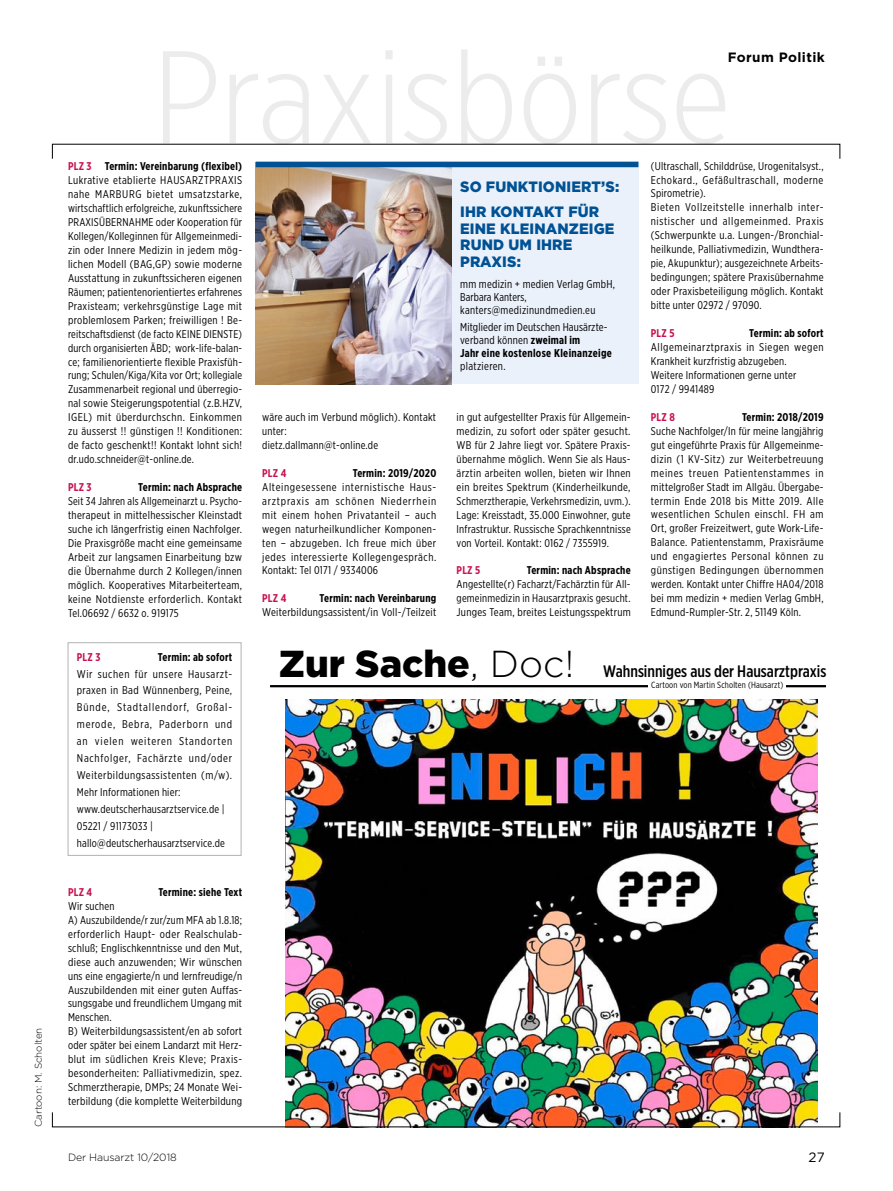
<style>
.page{position:relative;width:893px;height:1191px;background:#fff}
.page>*{position:absolute;margin:0;border:0;box-sizing:border-box;transform-origin:0 0}
.t1{font:900 37.5px "Gotham";color:#000}
.t2{font:500 16.5px "Gotham X Narrow";color:#000}
.t3{font:900 15px/16.5px "Gotham";letter-spacing:.01em;color:#005295;scale:.96 1}
.t4{font:700 13.5px "Gotham";letter-spacing:.03em;color:#000}
.t5{font:13.5px "Gotham";color:#000}
.t6{font:11.4px/12.9px "Gotham X Narrow";letter-spacing:.02em;color:#000}
.t7{font:11.25px/14px "Gotham X Narrow";letter-spacing:.025em;color:#000;text-align:justify}
.t8{font:11.25px/17px "Gotham X Narrow";letter-spacing:.045em;color:#000}
.t9{font:700 11.25px "Gotham X Narrow";letter-spacing:.02em;color:#000}
.t10{font:700 11.25px "Gotham X Narrow";letter-spacing:.02em;color:#c71252}
.t11{font:300 10.5px "Gotham";letter-spacing:-.01em;color:#000}
.t12{font:300 9.75px "Gotham";color:#000}
.t13{font:9px "Gotham X Narrow";letter-spacing:.02em;color:#000}
.s1{font-weight:700;color:#c71252}
.s2{font-weight:700}
.s3{font-weight:300}
</style>
<div class="page">
<img style="left:286px;top:699px;width:532px;height:426px">
<hr style="left:270px;top:685px;width:556px;height:2px;background:#000">
<div style="left:648px;top:680px;width:138px;height:11px;background:#fff"></div>
<div style="left:256px;top:162px;width:382px;height:222px;background:#ebf1fa"></div>
<img style="left:256px;top:167px;width:196px;height:218px">
<div style="left:256px;top:162px;width:382px;height:5px;background:#005295"></div>
<div style="left:68px;top:642px;width:173px;height:213px;border:1px solid #b1b2b3"></div>
<p class="t4" style="left:728px;top:48px;width:99px">Forum Politik</p>
<p class="t12" style="left:32px;top:1127px;width:101px;rotate:-90deg">Cartoon: M. Scholten</p>
<p class="t7" style="left:68px;top:159px;width:176px"><span class="s1">PLZ 3</span> <span class="s2">Termin: Vereinbarung (flexibel)<br></span>Lukrative etablierte HAUSARZTPRAXIS nahe MARBURG bietet umsatzstarke, wirtschaftlich erfolgreiche, zukunftssichere PRAXISÜBERNAHME oder Kooperation für Kollegen/Kolleginnen für Allgemeinmedi&shy;zin oder Innere Medizin in jedem mög&shy;lichen Modell (BAG,GP) sowie moderne Ausstattung in zukunftssicheren eigenen Räumen; patientenorientiertes erfahrenes Praxisteam; verkehrsgünstige Lage mit problemlosem Parken; freiwilligen ! Be&shy;reitschaftsdienst (de facto KEINE DIENSTE) durch organisierten ÄBD; work-life-balan&shy;ce; familienorientierte flexible Praxisfüh&shy;rung; Schulen/Kiga/Kita vor Ort; kollegiale Zusammenarbeit regional und überregio&shy;nal sowie Steigerungspotential (z.B.HZV, IGEL) mit überdurchschn. Einkommen zu äusserst !! günstigen !! Konditionen: de facto geschenkt!! Kontakt lohnt sich! dr.udo.schneider@t-online.de.</p>
<p class="t10" style="left:68px;top:480px;width:25px">PLZ 3</p>
<p class="t9" style="left:138px;top:480px;width:105px">Termin: nach Absprache</p>
<p class="t7" style="left:68px;top:494px;width:176px">Seit 34 Jahren als Allgemeinarzt u. Psycho&shy;therapeut in mittelhessischer Kleinstadt suche ich längerfristig einen Nachfolger.<br>Die Praxisgröße macht eine gemeinsame Arbeit zur langsamen Einarbeitung bzw die Übernahme durch 2 Kollegen/innen möglich. Kooperatives Mitarbeiterteam, keine Notdienste erforderlich. Kontakt Tel.06692 / 6632 o. 919175</p>
<p class="t10" style="left:77px;top:649px;width:25px">PLZ 3</p>
<p class="t9" style="left:158px;top:649px;width:76px">Termin: ab sofort</p>
<p class="t8" style="left:77px;top:665px;width:157px">Wir suchen für unsere Hausarzt&shy;praxen in Bad Wünnenberg, Peine,<br>Bünde, Stadtallendorf, Großal&shy;merode, Bebra, Paderborn und an vielen weiteren Standorten<br>Nachfolger, Fachärzte und/oder<br>Weiterbildungsassistenten (m/w).<br>Mehr Informationen hier: www.deutscherhausarztservice.de |<br>05221 / 91173033 | hallo@deutscherhausarztservice.de</p>
<p class="t10" style="left:68px;top:885px;width:26px">PLZ 4</p>
<p class="t9" style="left:158px;top:885px;width:85px">Termine: siehe Text</p>
<p class="t7" style="left:68px;top:898px;width:176px;text-align:left">Wir suchen<br>A) Auszubildende/r zur/zum MFA ab 1.8.18; erforderlich Haupt- oder Realschulab&shy;schluß; Englischkenntnisse und den Mut, diese auch anzuwenden; Wir wünschen uns eine engagierte/n und lernfreudige/n Auszubildenden mit einer guten Auffas&shy;sungsgabe und freundlichem Umgang mit Menschen.<br>B) Weiterbildungsassistent/en ab sofort oder später bei einem Landarzt mit Herz&shy;blut im südlichen Kreis Kleve; Praxis&shy;besonderheiten: Palliativmedizin, spez.<br>Schmerztherapie, DMPs; 24 Monate Wei&shy;terbildung (die komplette Weiterbildung</p>
<p class="t11" style="left:68px;top:1150px;width:110px">Der Hausarzt 10/2018</p>
<p class="t7" style="left:262px;top:410px;width:175px;text-align:left">wäre auch im Verbund möglich). Kontakt unter:<br>dietz.dallmann@t-online.de</p>
<p class="t10" style="left:262px;top:466px;width:26px">PLZ 4</p>
<p class="t9" style="left:353px;top:466px;width:85px">Termin: 2019/2020</p>
<p class="t7" style="left:262px;top:479px;width:176px">Alteingesessene internistische Haus&shy;arztpraxis am schönen Niederrhein mit einem hohen Privatanteil – auch wegen naturheilkundlicher Komponen&shy;ten – abzugeben. Ich freue mich über jedes interessierte Kollegengespräch.<br>Kontakt: Tel 0171 / 9334006</p>
<p class="t10" style="left:262px;top:591px;width:26px">PLZ 4</p>
<p class="t9" style="left:320px;top:591px;width:118px">Termin: nach Vereinbarung</p>
<p class="t7" style="left:262px;top:605px;width:176px">Weiterbildungsassistent/in Voll-/Teilzeit</p>
<h3 class="t3" style="left:460px;top:174px;width:167px;line-height:25px">SO FUNKTIONIERT’S:<br>IHR KONTAKT FÜR</h3>
<h3 class="t3" style="left:460px;top:220px;width:162px">EINE KLEINANZEIGE<br>RUND UM IHRE<br>PRAXIS:</h3>
<p class="t6" style="left:460px;top:277px;width:156px">mm medizin + medien Verlag GmbH,<br>Barbara Kanters, kanters@medizinundmedien.eu</p>
<p class="t6" style="left:460px;top:320px;width:153px">Mitglieder im Deutschen Hausärzte&shy;verband können <span class="s2">zweimal im<br>Jahr eine kostenlose Kleinanzeige</span></p>
<p class="t6" style="left:460px;top:359px;width:47px">platzieren.</p>
<p class="t7" style="left:457px;top:410px;width:176px">in gut aufgestellter Praxis für Allgemein&shy;medizin, zu sofort oder später gesucht.<br>WB für 2 Jahre liegt vor. Spätere Praxis&shy;übernahme möglich. Wenn Sie als Haus&shy;ärztin arbeiten wollen, bieten wir Ihnen ein breites Spektrum (Kinderheilkunde, Schmerztherapie, Verkehrsmedizin, uvm.).<br>Lage: Kreisstadt, 35.000 Einwohner, gute Infrastruktur. Russische Sprachkenntnisse von Vorteil. Kontakt: 0162 / 7355919.</p>
<p class="t10" style="left:457px;top:563px;width:25px">PLZ 5</p>
<p class="t9" style="left:527px;top:563px;width:105px">Termin: nach Absprache</p>
<p class="t7" style="left:457px;top:577px;width:176px">Angestellte(r) Facharzt/Fachärztin für All&shy;gemeinmedizin in Hausarztpraxis gesucht.<br>Junges Team, breites Leistungsspektrum</p>
<p class="t7" style="left:651px;top:158px;width:174px;text-align:left">(Ultraschall, Schilddrüse, Urogenitalsyst., Echokard., Gefäßultraschall, moderne Spirometrie).<br>Bieten Vollzeitstelle innerhalb inter&shy;nistischer und allgemeinmed. Praxis (Schwerpunkte u.a. Lungen-/Bronchial&shy;heilkunde, Palliativmedizin, Wundthera&shy;pie, Akupunktur); ausgezeichnete Arbeits&shy;bedingungen; spätere Praxisübernahme oder Praxisbeteiligung möglich. Kontakt bitte unter 02972 / 97090.</p>
<p class="t10" style="left:651px;top:326px;width:25px">PLZ 5</p>
<p class="t9" style="left:749px;top:326px;width:76px">Termin: ab sofort</p>
<p class="t7" style="left:651px;top:340px;width:174px;text-align:left">Allgemeinarztpraxis in Siegen wegen<br>Krankheit kurzfristig abzugeben.<br>Weitere Informationen gerne unter<br>0172 / 9941489</p>
<p class="t10" style="left:651px;top:410px;width:26px">PLZ 8</p>
<p class="t9" style="left:742px;top:410px;width:83px">Termin: 2018/2019</p>
<p class="t7" style="left:651px;top:423px;width:174px">Suche Nachfolger/In für meine langjährig gut eingeführte Praxis für Allgemeinme&shy;dizin (1 KV-Sitz) zur Weiterbetreuung meines treuen Patientenstammes in mittelgroßer Stadt im Allgäu. Übergabe&shy;termin Ende 2018 bis Mitte 2019. Alle wesentlichen Schulen einschl. FH am Ort, großer Freizeitwert, gute Work-Life-Balance. Patientenstamm, Praxisräume und engagiertes Personal können zu günstigen Bedingungen übernommen werden. Kontakt unter Chiffre HA04/2018 bei mm medizin + medien Verlag GmbH, Edmund-Rumpler-Str. 2, 51149 Köln.</p>
<h1 class="t1" style="left:279px;top:637px;width:297px">Zur Sache<span class="s3">, Doc!</span></h1>
<h2 class="t2" style="left:603px;top:660px;width:225px">Wahnsinniges aus der Hausarztpraxis</h2>
<p class="t13" style="left:651px;top:679px;width:134px">Cartoon von Martin Scholten (Hausarzt)</p>
<p class="t5" style="left:809px;top:1148px;width:18px">27</p>
</div>
